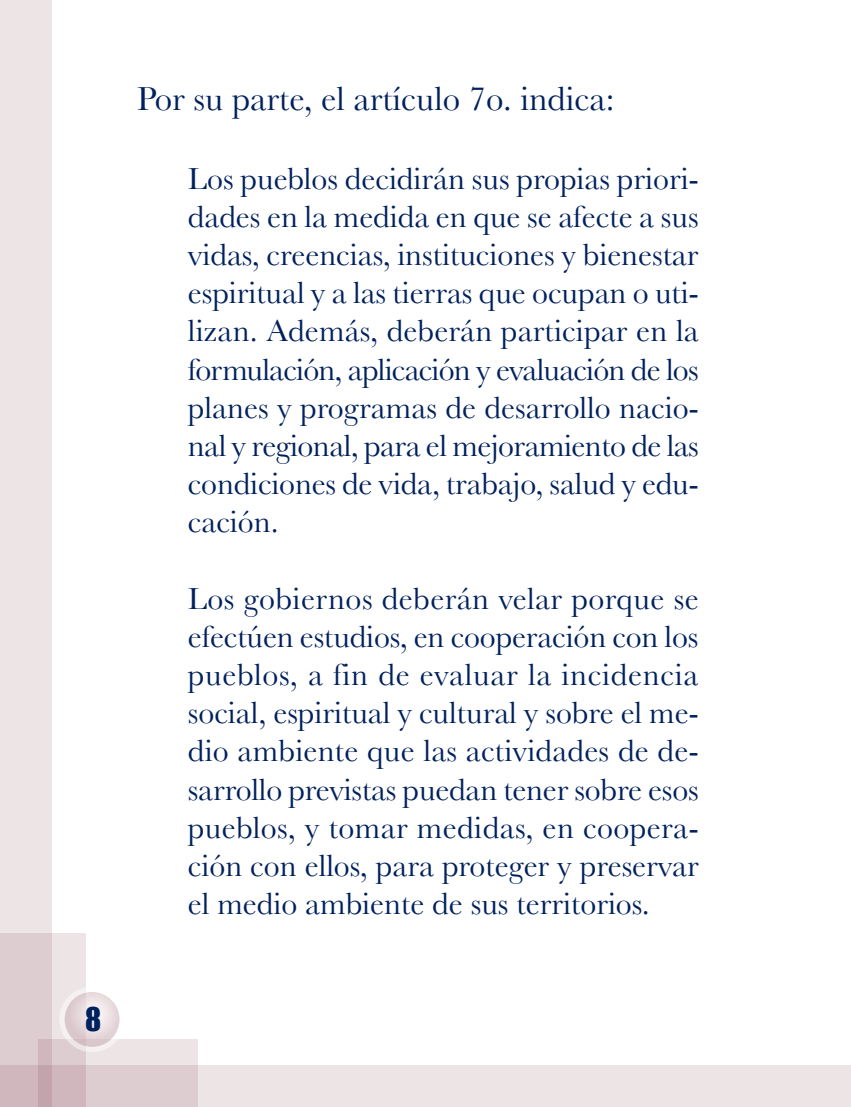
<style>
.page{position:relative;width:851px;height:1107px;background:#fff}
.page>*{position:absolute;margin:0;border:0;box-sizing:border-box;transform-origin:0 0}
.texto_general{font:34.8px "Baskerville";color:#00215d}
.texto_en_bando{font:31.8px/38.1px "Baskerville";color:#00215d;text-align:justify}
.t1{font:30px "Impact";color:#00215d}
</style>
<div class="page">
<div style="left:0;top:0;width:52px;height:1106px;background:#ede4e6"></div>
<div style="left:0;top:933px;width:86px;height:173px;background:linear-gradient(to right,#d8c4c8,#efe7e8)"></div>
<svg style="left:39px;top:1038px;width:159px;height:27px;background:#e7dcde"></svg>
<svg style="left:0;top:1065px;width:850px;height:41px;background:#e7dbde"></svg>
<svg style="left:59px;top:986px;width:66px;height:65px"></svg>
<svg style="left:65px;top:991px;width:54px;height:55px;background:#e7dadd"></svg>
<p class="t1" style="left:85px;top:995px;width:18px">8</p>
<p class="texto_general" style="left:137px;top:78px;width:479px">Por su parte, el artículo 7o. indica:</p>
<p class="texto_en_bando" style="left:188px;top:159px;width:512px">Los pueblos decidirán sus propias priori&shy;dades en la medida en que se afecte a sus vidas, creencias, instituciones y bienestar espiritual y a las tierras que ocupan o uti&shy;lizan. Además, deberán participar en la formulación, aplicación y evaluación de los planes y programas de desarrollo nacio&shy;nal y regional, para el mejoramiento de las condiciones de vida, trabajo, salud y edu&shy;cación.</p>
<p class="texto_en_bando" style="left:188px;top:578px;width:512px">Los gobiernos deberán velar porque se efectúen estudios, en cooperación con los pueblos, a fin de evaluar la incidencia social, espiritual y cultural y sobre el me&shy;dio ambiente que las actividades de de&shy;sarrollo previstas puedan tener sobre esos pueblos, y tomar medidas, en coopera&shy;ción con ellos, para proteger y preservar el medio ambiente de sus territorios.</p>
</div>
